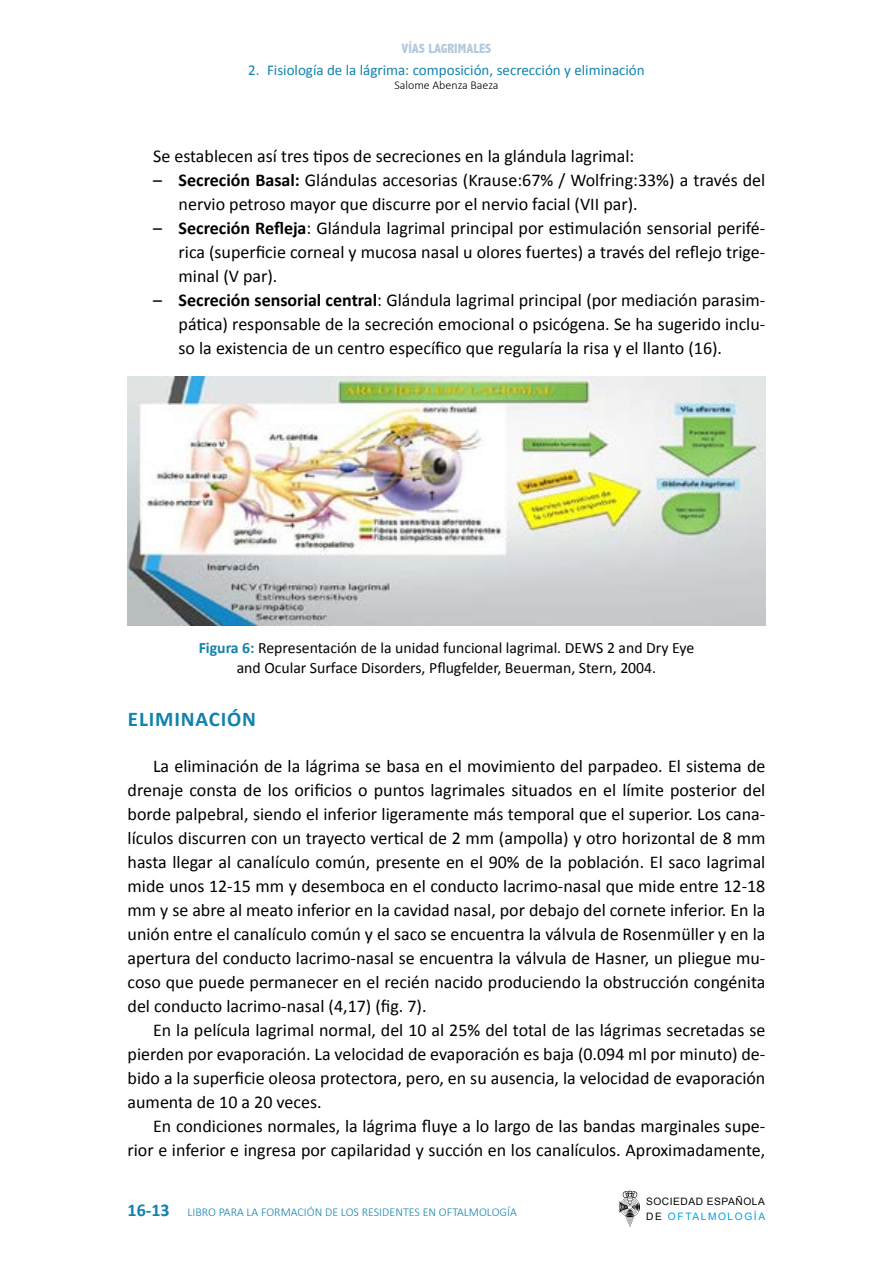
<style>
.page{position:relative;width:893px;height:1263px;background:#fff}
.page>*{position:absolute;margin:0;border:0;box-sizing:border-box;transform-origin:0 0}
.t1{font:700 21px "Calibri";letter-spacing:.04em;color:#1182ad}
.t2{font:18px/24px "Calibri";color:#000;text-align:justify}
.t3{font:15.75px/19.5px "Calibri";color:#000;text-align:center}
.t4{font:15px "Calibri";color:#1182ad}
.t5{font:800 condensed 13.5px "Abadi";color:#b5c9de}
.t6{font:300 12px "Calibri";color:#1182ad}
.t7{font:300 12px "Calibri";color:#000}
.t8{font:10.2px/14.1px "Arial";letter-spacing:.05em;color:#000}
.s1{font-weight:700}
.s2{font-weight:700;color:#1182ad}
.s3{font-weight:700;font-size:18px}
.s4{color:#009fe3}
</style>
<div class="page">
<svg style="left:619px;top:1191px;width:21px;height:36px"></svg>
<img style="left:128px;top:376px;width:637px;height:249px">
<p class="t5" style="left:401px;top:40px;width:92px">VÍAS LAGRIMALES</p>
<p class="t4" style="left:248px;top:61px;width:398px">2. Fisiología de la lágrima: composición, secrección y eliminación</p>
<p class="t7" style="left:394px;top:78px;width:106px">Salome Abenza Baeza</p>
<p class="t2" style="left:153px;top:143px;width:483px">Se establecen así tres tipos de secreciones en la glándula lagrimal:</p>
<p class="t2" style="left:179px;top:167px;width:588px;text-indent:-26px">– <span class="s1">Secreción Basal:</span> Glándulas accesorias (Krause:67% / Wolfring:33%) a través del nervio petroso mayor que discurre por el nervio facial (VII par).</p>
<p class="t2" style="left:179px;top:215px;width:588px;text-indent:-26px">– <span class="s1">Secreción Refleja</span>: Glándula lagrimal principal por estimulación sensorial perifé&shy;rica (superficie corneal y mucosa nasal u olores fuertes) a través del reflejo trige&shy;minal (V par).</p>
<p class="t2" style="left:179px;top:287px;width:588px;text-indent:-26px">– <span class="s1">Secreción sensorial central</span>: Glándula lagrimal principal (por mediación parasim&shy;pática) responsable de la secreción emocional o psicógena. Se ha sugerido inclu&shy;so la existencia de un centro específico que regularía la risa y el llanto (16).</p>
<p class="t3" style="left:199px;top:637px;width:497px"><span class="s2">Figura 6:</span> Representación de la unidad funcional lagrimal. DEWS 2 and Dry Eye and Ocular Surface Disorders, Pflugfelder, Beuerman, Stern, 2004.</p>
<p class="t1" style="left:128px;top:706px;width:129px">ELIMINACIÓN</p>
<p class="t2" style="left:128px;top:753px;width:639px;text-indent:26px">La eliminación de la lágrima se basa en el movimiento del parpadeo. El sistema de drenaje consta de los orificios o puntos lagrimales situados en el límite posterior del borde palpebral, siendo el inferior ligeramente más temporal que el superior. Los cana&shy;lículos discurren con un trayecto vertical de 2 mm (ampolla) y otro horizontal de 8 mm hasta llegar al canalículo común, presente en el 90% de la población. El saco lagrimal mide unos 12-15 mm y desemboca en el conducto lacrimo-nasal que mide entre 12-18 mm y se abre al meato inferior en la cavidad nasal, por debajo del cornete inferior. En la unión entre el canalículo común y el saco se encuentra la válvula de Rosenmüller y en la apertura del conducto lacrimo-nasal se encuentra la válvula de Hasner, un pliegue mu&shy;coso que puede permanecer en el recién nacido produciendo la obstrucción congénita del conducto lacrimo-nasal (4,17) (fig. 7).</p>
<p class="t2" style="left:128px;top:1017px;width:639px;text-indent:26px">En la película lagrimal normal, del 10 al 25% del total de las lágrimas secretadas se pierden por evaporación. La velocidad de evaporación es baja (0.094 ml por minuto) de&shy;bido a la superficie oleosa protectora, pero, en su ausencia, la velocidad de evaporación aumenta de 10 a 20 veces.</p>
<p class="t2" style="left:128px;top:1113px;width:639px;text-align:right">En condiciones normales, la lágrima fluye a lo largo de las bandas marginales supe&shy;rior e inferior e ingresa por capilaridad y succión en los canalículos. Aproximadamente,</p>
<p class="t6" style="left:128px;top:1204px;width:391px"><span class="s3">16-13</span> LIBRO PARA LA FORMACIÓN DE LOS RESIDENTES EN OFTALMOLOGÍA</p>
<p class="t8" style="left:646px;top:1195px;width:120px">SOCIEDAD ESPAÑOLA<br>DE <span class="s4">OFTALMOLOGÍA</span></p>
</div>
